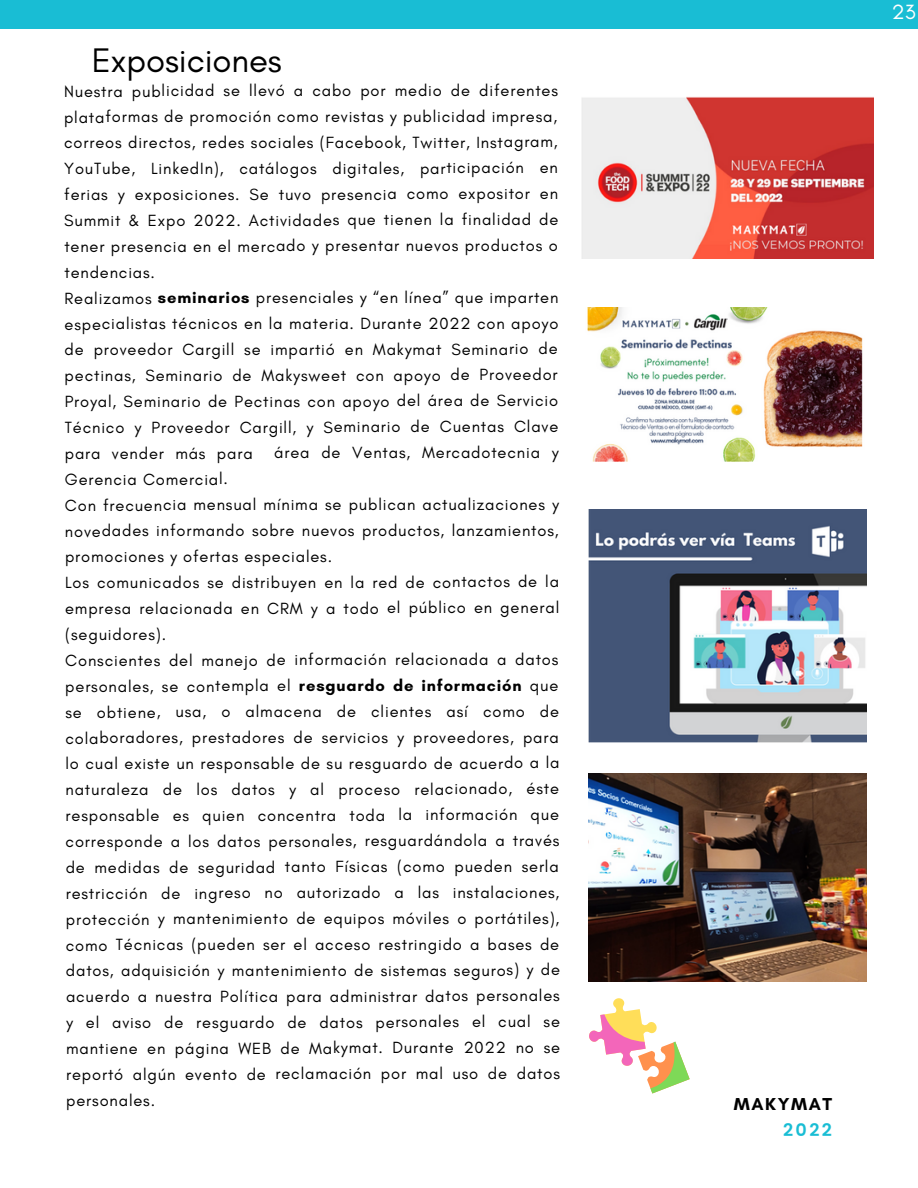
<style>
.page{position:relative;width:918px;height:1188px;background:#fff}
.page>*{position:absolute;margin:0;border:0;box-sizing:border-box;transform-origin:0 0}
.t1{font:34.8px "Glacial Indifference";letter-spacing:-.005em;color:#000}
.t2{font:21px "Glacial Indifference";color:#fff}
.t3{font:700 17.55px "Glacial Indifference";letter-spacing:.09em;color:#000}
.t4{font:600 17.55px "Poppins";color:#19bdd4}
.t5{font:16.5px/26px "Glacial Indifference";letter-spacing:.045em;color:#000}
.s1{font-weight:700}
</style>
<div class="page">
<div style="left:0;top:0;width:918px;height:29px;background:#19bdd4"></div>
<img style="left:582px;top:97px;width:292px;height:161px">
<img style="left:587px;top:307px;width:276px;height:155px">
<img style="left:589px;top:510px;width:277px;height:233px">
<img style="left:589px;top:773px;width:277px;height:208px">
<svg style="left:589px;top:998px;width:101px;height:95px"></svg>
<h1 class="t1" style="left:92px;top:38px;width:192px">Exposiciones</h1>
<p class="t5" style="left:64px;top:77px;width:496px">Nuestra publicidad se llevó a cabo por medio de diferentes plataformas de promoción como revistas y publicidad impresa, correos directos, redes sociales (Facebook, Twitter, Instagram, YouTube, LinkedIn), catálogos digitales, participación en ferias y exposiciones. Se tuvo presencia como expositor en Summit &amp; Expo 2022. Actividades que tienen la finalidad de tener presencia en el mercado y presentar nuevos productos o tendencias.<br>Realizamos <span class="s1">seminarios</span> presenciales y “en línea” que imparten especialistas técnicos en la materia. Durante 2022 con apoyo de proveedor Cargill se impartió en Makymat Seminario de pectinas, Seminario de Makysweet con apoyo de Proveedor Proyal, Seminario de Pectinas con apoyo del área de Servicio Técnico y Proveedor Cargill, y Seminario de Cuentas Clave para vender más para</p>
<p class="t5" style="left:274px;top:439px;width:286px">área de Ventas, Mercadotecnia y</p>
<p class="t5" style="left:65px;top:466px;width:497px">Gerencia Comercial.<br>Con frecuencia mensual mínima se publican actualizaciones y novedades informando sobre nuevos productos, lanzamientos, promociones y ofertas especiales.<br>Los comunicados se distribuyen en la red de contactos de la empresa relacionada en CRM y a todo el público en general (seguidores).<br>Conscientes del manejo de información relacionada a datos personales, se contempla el <span class="s1">resguardo de información</span> que se obtiene, usa, o almacena de clientes así como de colaboradores, prestadores de servicios y proveedores, para lo cual existe un responsable de su resguardo de acuerdo a la naturaleza de los datos y al proceso relacionado, éste responsable es quien concentra toda la información que corresponde a los datos personales, resguardándola a través de medidas de seguridad tanto Físicas (como pueden serla restricción de ingreso no autorizado a las instalaciones, protección y mantenimiento de equipos móviles o portátiles), como Técnicas (pueden ser el acceso restringido a bases de datos, adquisición y mantenimiento de sistemas seguros) y de acuerdo a nuestra Política para administrar datos personales y el aviso de resguardo de datos personales el cual se mantiene en página WEB de Makymat. Durante 2022 no se reportó algún evento de reclamación por mal uso de datos personales.</p>
<p class="t2" style="left:892px;top:-1px;width:25px">23</p>
<p class="t3" style="left:734px;top:1093px;width:100px">MAKYMAT</p>
<p class="t4" style="left:783px;top:1120px;width:50px">2022</p>
</div>
